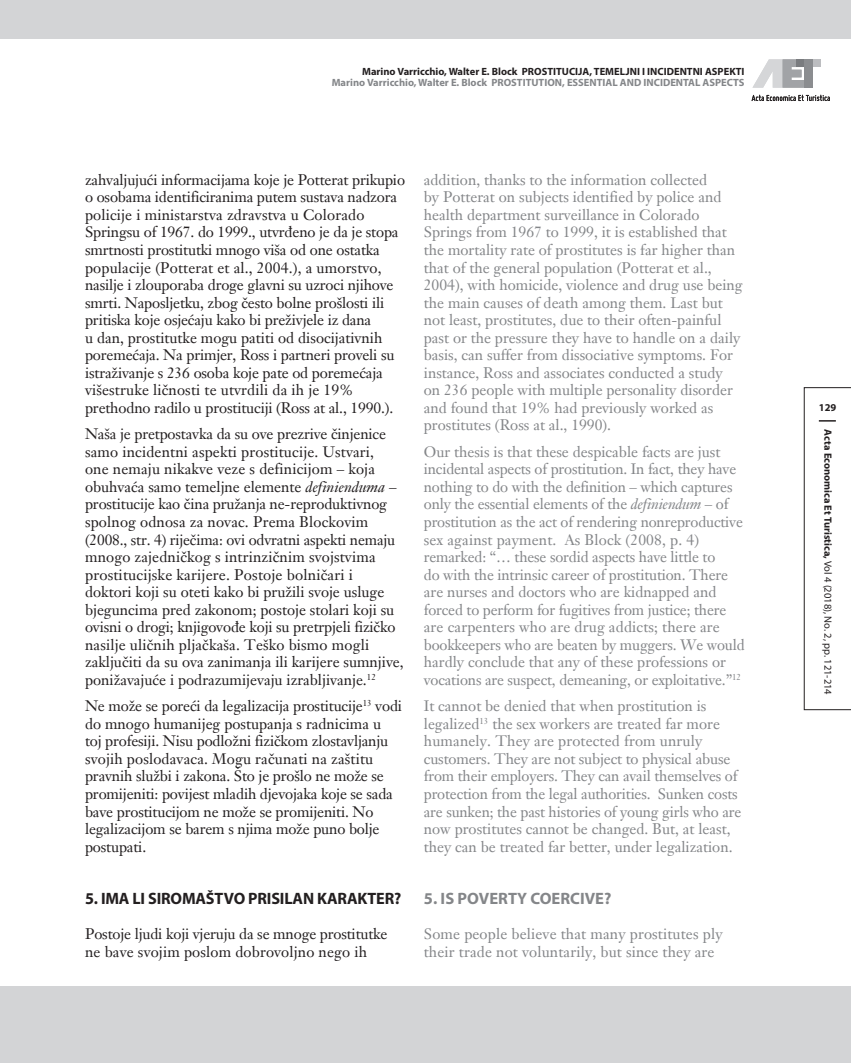
<style>
.page{position:relative;width:851px;height:1063px;background:#fff}
.page>*{position:absolute;margin:0;border:0;box-sizing:border-box;transform-origin:0 0}
.t1{font:700 16.5px "Myriad Pro";letter-spacing:-.01em;color:#231f20}
.t2{font:700 16.5px "Myriad Pro";color:#848689}
.t3{font:15px/17.5px "Janson HR";color:#848689}
.t4{font:15px/17.5px "Janson HR";letter-spacing:-.01em;color:#231f20}
.t5{font:700 10.5px "Myriad Pro";color:#231f20}
.t6{font:700 10.5px "Myriad Pro";color:#848689}
.t7{font:10.5px "Myriad Pro";color:#231f20}
.s1{font-style:italic}
.s2{font-weight:700}
</style>
<div class="page">
<div style="left:0;top:0;width:850px;height:38px;background:#d3d4d6"></div>
<div style="left:0;top:986px;width:850px;height:77px;background:#d3d4d6"></div>
<svg style="left:803px;top:387px;width:47px;height:323px"></svg>
<svg style="left:752px;top:59px;width:51px;height:29px"></svg>
<div style="left:803px;top:59px;width:9px;height:29px;background:#8b8d90"></div>
<div style="left:796px;top:59px;width:7px;height:8px;background:#7a7c7f"></div>
<div style="left:812px;top:59px;width:8px;height:8px;background:#bcbdc0"></div>
<svg style="left:751px;top:95px;width:78px;height:6px"></svg>
<p class="t5" style="left:362px;top:64px;width:384px">Marino Varricchio, Walter E. Block PROSTITUCIJA, TEMELJNI I INCIDENTNI ASPEKTI</p>
<p class="t6" style="left:331px;top:76px;width:414px">Marino Varricchio, Walter E. Block PROSTITUTION, ESSENTIAL AND INCIDENTAL ASPECTS</p>
<p class="t4" style="left:85px;top:171px;width:321px">zahvaljujući informacijama koje je Potterat prikupio o osobama identificiranima putem sustava nadzora policije i ministarstva zdravstva u Colorado Springsu of 1967. do 1999., utvrđeno je da je stopa smrtnosti prostitutki mnogo viša od one ostatka populacije (Potterat et al., 2004.), a umorstvo, nasilje i zlouporaba droge glavni su uzroci njihove smrti. Naposljetku, zbog često bolne prošlosti ili pritiska koje osjećaju kako bi preživjele iz dana<br>u dan, prostitutke mogu patiti od disocijativnih poremećaja. Na primjer, Ross i partneri proveli su istraživanje s 236 osoba koje pate od poremećaja višestruke ličnosti te utvrdili da ih je 19% prethodno radilo u prostituciji (Ross at al., 1990.).</p>
<p class="t4" style="left:85px;top:425px;width:320px">Naša je pretpostavka da su ove prezrive činjenice samo incidentni aspekti prostitucije. Ustvari,<br>one nemaju nikakve veze s definicijom – koja obuhvaća samo temeljne elemente <span class="s1">definienduma</span> – prostitucije kao čina pružanja ne-reproduktivnog spolnog odnosa za novac. Prema Blockovim (2008., str. 4) riječima: ovi odvratni aspekti nemaju mnogo zajedničkog s intrinzičnim svojstvima prostitucijske karijere. Postoje bolničari i<br>doktori koji su oteti kako bi pružili svoje usluge bjeguncima pred zakonom; postoje stolari koji su ovisni o drogi; knjigovođe koji su pretrpjeli fizičko nasilje uličnih pljačkaša. Teško bismo mogli zaključiti da su ova zanimanja ili karijere sumnjive, ponižavajuće i podrazumijevaju izrabljivanje.<sup>12</sup></p>
<p class="t4" style="left:85px;top:697px;width:318px">Ne može se poreći da legalizacija prostitucije<sup>13</sup> vodi do mnogo humanijeg postupanja s radnicima u<br>toj profesiji. Nisu podložni fizičkom zlostavljanju svojih poslodavaca. Mogu računati na zaštitu pravnih službi i zakona. Što je prošlo ne može se promijeniti: povijest mladih djevojaka koje se sada bave prostitucijom ne može se promijeniti. No legalizacijom se barem s njima može puno bolje postupati.</p>
<p class="t1" style="left:85px;top:888px;width:318px">5. IMA LI SIROMAŠTVO PRISILAN KARAKTER?</p>
<p class="t4" style="left:85px;top:925px;width:304px">Postoje ljudi koji vjeruju da se mnoge prostitutke ne bave svojim poslom dobrovoljno nego ih</p>
<p class="t3" style="left:424px;top:171px;width:320px">addition, thanks to the information collected<br>by Potterat on subjects identified by police and health department surveillance in Colorado Springs from 1967 to 1999, it is established that the mortality rate of prostitutes is far higher than that of the general population (Potterat et al., 2004), with homicide, violence and drug use being the main causes of death among them. Last but not least, prostitutes, due to their often-painful past or the pressure they have to handle on a daily basis, can suffer from dissociative symptoms. For instance, Ross and associates conducted a study on 236 people with multiple personality disorder and found that 19% had previously worked as prostitutes (Ross at al., 1990).</p>
<p class="t3" style="left:424px;top:443px;width:322px">Our thesis is that these despicable facts are just incidental aspects of prostitution. In fact, they have nothing to do with the definition – which captures only the essential elements of the <span class="s1">definiendum</span> – of prostitution as the act of rendering nonreproductive sex against payment. As Block (2008, p. 4) remarked: “… these sordid aspects have little to<br>do with the intrinsic career of prostitution. There are nurses and doctors who are kidnapped and forced to perform for fugitives from justice; there are carpenters who are drug addicts; there are bookkeepers who are beaten by muggers. We would hardly conclude that any of these professions or vocations are suspect, demeaning, or exploitative.”<sup>12</sup></p>
<p class="t3" style="left:424px;top:697px;width:319px">It cannot be denied that when prostitution is legalized<sup>13</sup> the sex workers are treated far more humanely. They are protected from unruly customers. They are not subject to physical abuse from their employers. They can avail themselves of protection from the legal authorities. Sunken costs are sunken; the past histories of young girls who are now prostitutes cannot be changed. But, at least, they can be treated far better, under legalization.</p>
<p class="t2" style="left:424px;top:888px;width:189px">5. IS POVERTY COERCIVE?</p>
<p class="t3" style="left:424px;top:925px;width:300px">Some people believe that many prostitutes ply their trade not voluntarily, but since they are</p>
<p class="t5" style="left:818px;top:401px;width:19px">129</p>
<p class="t7" style="left:834px;top:429px;width:267px;rotate:90deg"><span class="s2">Acta Economica Et Turistica,</span> Vol 4 (2018), No. 2, pp. 121-214</p>
</div>
